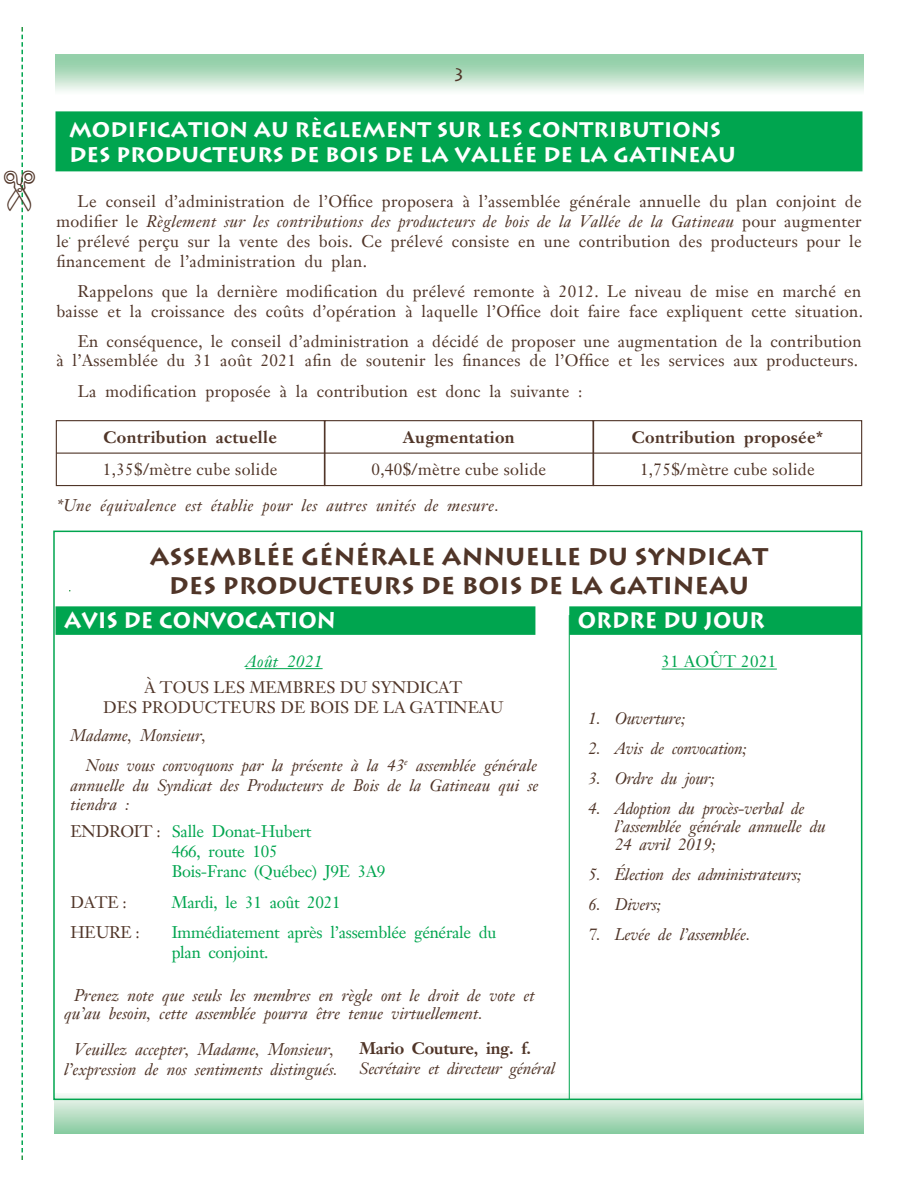
<style>
.page{position:relative;width:918px;height:1188px;background:#fff}
.page>*{position:absolute;margin:0;border:0;box-sizing:border-box;transform-origin:0 0}
.t1{font:700 24px/28.8px "Lithos";color:#503528;text-align:center}
.t2{font:700 22.35px "Lithos";color:#fff;scale:.94 1}
.t3{font:700 21px/25.2px "Lithos";color:#fff}
.t4{font:18px "Lithos";color:#503528}
.t5{font:italic 16.65px/18px "Janson Text";color:#503528}
.t6{font:16.5px/19.8px "Janson Text";letter-spacing:.02em;color:#503528;text-align:right}
.t7{font:italic 16.5px/18px "Janson Text";letter-spacing:-.01em;color:#503528}
.t8{font:16.5px/19.8px "Janson Text";letter-spacing:-.015em;color:#00a54f}
.t9{font:16.5px/19.8px "Janson Text";color:#503528;text-align:center}
.t10{font:700 16.5px "Janson Text";letter-spacing:.02em;color:#503528}
.t11{font:italic 16.5px "Janson Text";letter-spacing:.02em;color:#503528}
.t12{font:700 16.5px "Janson Text";letter-spacing:-.015em;color:#503528}
.t13{font:16.5px "Janson Text";letter-spacing:.02em;color:#00a54f}
.t14{font:italic 16.5px "Janson Text";letter-spacing:.02em;color:#00a54f}
.t15{font:16.5px "Janson Text";letter-spacing:-.015em;color:#503528}
.s1{font-style:italic}
</style>
<div class="page">
<div style="left:56px;top:111px;width:806px;height:60px;background:#00a54f"></div>
<div style="left:56px;top:606px;width:479px;height:29px;background:#00a54f"></div>
<div style="left:56px;top:420px;width:269px;height:66px;border:1px solid #503528"></div>
<hr style="left:56px;top:453px;width:268px;height:1px;background:#503528">
<div style="left:324px;top:420px;width:270px;height:66px;border:1px solid #503528"></div>
<hr style="left:325px;top:453px;width:268px;height:1px;background:#503528">
<div style="left:593px;top:420px;width:269px;height:66px;border:1px solid #503528"></div>
<hr style="left:594px;top:453px;width:268px;height:1px;background:#503528">
<div style="left:569px;top:606px;width:293px;height:29px;background:#00a54f"></div>
<hr style="left:246px;top:668px;width:77px;height:1px;background:#00a54f">
<hr style="left:662px;top:669px;width:115px;height:1px;background:#00a54f">
<hr style="left:569px;top:615px;width:1px;height:484px;background:#00a54f">
<svg style="left:21px;top:27px;width:2px;height:1133px"></svg>
<p class="t4" style="left:455px;top:63px;width:10px">/</p>
<p class="t3" style="left:69px;top:117px;width:668px">MODIFICATION AU RÈGLEMENT SUR LES CONTRIBUTIONS<br>DES PRODUCTEURS DE BOIS DE LA VALLÉE DE LA GATINEAU</p>
<p class="t6" style="left:56px;top:192px;width:807px;text-align:justify;text-indent:21px">Le conseil d’administration de l’Office proposera à l’assemblée générale annuelle du plan conjoint de modifier le <span class="s1">Règlement sur les contributions des producteurs de bois de la Vallée de la Gatineau</span> pour augmenter le prélevé perçu sur la vente des bois. Ce prélevé consiste en une contribution des producteurs pour le financement de l’administration du plan.</p>
<p class="t6" style="left:56px;top:281px;width:808px">Rappelons que la dernière modification du prélevé remonte à 2012. Le niveau de mise en marché en baisse et la croissance des coûts d’opération à laquelle l’Office doit faire face expliquent cette situation.</p>
<p class="t6" style="left:56px;top:331px;width:807px">En conséquence, le conseil d’administration a décidé de proposer une augmentation de la contribution<br>à l’Assemblée du 31 août 2021 afin de soutenir les finances de l’Office et les services aux producteurs.</p>
<p class="t6" style="left:78px;top:381px;width:506px">La modification proposée à la contribution est donc la suivante :</p>
<p class="t10" style="left:104px;top:427px;width:175px">Contribution actuelle</p>
<p class="t10" style="left:403px;top:427px;width:113px">Augmentation</p>
<p class="t10" style="left:632px;top:427px;width:193px">Contribution proposée*</p>
<p class="t6" style="left:103px;top:459px;width:176px">1,35$/mètre cube solide</p>
<p class="t6" style="left:371px;top:459px;width:176px">0,40$/mètre cube solide</p>
<p class="t6" style="left:640px;top:459px;width:176px">1,75$/mètre cube solide</p>
<p class="t11" style="left:56px;top:495px;width:444px">*Une équivalence est établie pour les autres unités de mesure.</p>
<h1 class="t1" style="left:150px;top:542px;width:620px">ASSEMBLÉE GÉNÉRALE ANNUELLE DU SYNDICAT<br>DES PRODUCTEURS DE BOIS DE LA GATINEAU</h1>
<h2 class="t2" style="left:64px;top:607px;width:291px">AVIS DE CONVOCATION</h2>
<h2 class="t2" style="left:578px;top:607px;width:200px">ORDRE DU JOUR</h2>
<p class="t14" style="left:246px;top:652px;width:78px">Août 2021</p>
<p class="t13" style="left:662px;top:651px;width:116px">31 AOÛT 2021</p>
<p class="t9" style="left:103px;top:677px;width:402px">À TOUS LES MEMBRES DU SYNDICAT<br>DES PRODUCTEURS DE BOIS DE LA GATINEAU</p>
<p class="t7" style="left:86px;top:720px;width:453px;line-height:30.3px;text-indent:-15px">Madame, Monsieur,<br>Nous vous convoquons par la présente à la 43<sup>e</sup> assemblée générale</p>
<p class="t7" style="left:71px;top:775px;width:470px;line-height:19.8px">annuelle du Syndicat des Producteurs de Bois de la Gatineau qui se tiendra :</p>
<p class="t15" style="left:71px;top:821px;width:92px">ENDROIT :</p>
<p class="t8" style="left:172px;top:822px;width:215px">Salle Donat-Hubert<br>466, route 105<br>Bois-Franc (Québec) J9E 3A9</p>
<p class="t6" style="left:71px;top:892px;width:58px">DATE :</p>
<p class="t8" style="left:172px;top:892px;width:170px">Mardi, le 31 août 2021</p>
<p class="t6" style="left:71px;top:922px;width:71px">HEURE :</p>
<p class="t8" style="left:172px;top:922px;width:326px">Immédiatement après l’assemblée générale du plan conjoint.</p>
<p class="t5" style="left:64px;top:986px;width:472px;text-indent:10px">Prenez note que seuls les membres en règle ont le droit de vote et qu’au besoin, cette assemblée pourra être tenue virtuellement.</p>
<p class="t5" style="left:64px;top:1039px;width:275px;line-height:20px;text-align:center">Veuillez accepter, Madame, Monsieur, l’expression de nos sentiments distingués.</p>
<p class="t12" style="left:360px;top:1038px;width:173px">Mario Couture, ing. f.</p>
<p class="t7" style="left:360px;top:1059px;width:197px">Secrétaire et directeur général</p>
<p class="t7" style="left:588px;top:710px;width:99px">1. Ouverture;</p>
<p class="t7" style="left:588px;top:740px;width:160px">2. Avis de convocation;</p>
<p class="t7" style="left:588px;top:770px;width:128px">3. Ordre du jour;</p>
<p class="t7" style="left:615px;top:800px;width:212px;text-indent:-27px">4. Adoption du procès-verbal de l’assemblée générale annuelle du<br>24 avril 2019;</p>
<p class="t7" style="left:588px;top:866px;width:215px">5. Élection des administrateurs;</p>
<p class="t7" style="left:588px;top:896px;width:74px">6. Divers;</p>
<p class="t7" style="left:588px;top:926px;width:164px">7. Levée de l’assemblée.</p>
</div>
